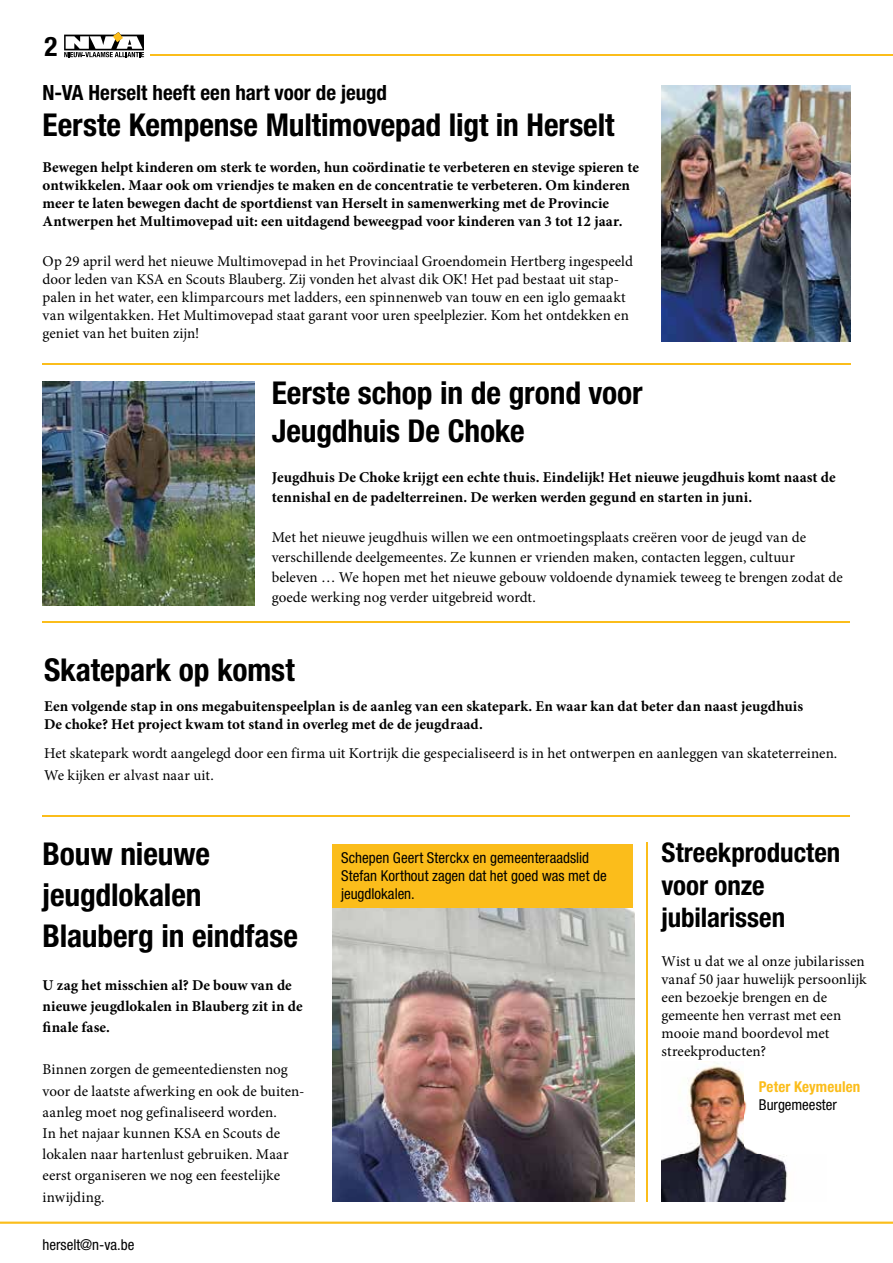
<style>
.page{position:relative;width:893px;height:1263px;background:#fff}
.page>*{position:absolute;margin:0;border:0;box-sizing:border-box;transform-origin:0 0}
.t1{font:700 condensed 31.5px/41px "Helvetica Neue LT Std";letter-spacing:-.005em;color:#000}
.t2{font:700 condensed 27px/32.4px "Helvetica Neue LT Std";color:#000}
.t3{font:700 condensed 21px "Helvetica Neue LT Std";color:#000}
.t4{font:15px/18px "Minion Pro";color:#000}
.t5{font:700 15px/18px "Minion Pro";color:#000}
.t6{font:condensed 15px/18px "Helvetica Neue LT Std";color:#000}
.t7{font:700 condensed 15px "Helvetica Neue LT Std";letter-spacing:.005em;color:#fbbd1b}
</style>
<div class="page">
<img style="left:662px;top:1061px;width:126px;height:125px">
<img style="left:662px;top:85px;width:188px;height:256px">
<img style="left:43px;top:381px;width:212px;height:224px">
<hr style="left:43px;top:363px;width:807px;height:1px;background:#fbbd1b">
<hr style="left:43px;top:621px;width:807px;height:1px;background:#fbbd1b">
<hr style="left:43px;top:815px;width:807px;height:1px;background:#fbbd1b">
<img style="left:333px;top:908px;width:302px;height:278px">
<hr style="left:646px;top:842px;width:2px;height:360px;background:#fbbd1b">
<div style="left:333px;top:844px;width:300px;height:64px;background:#fbbd1b"></div>
<hr style="left:151px;top:55px;width:742px;height:1px;background:#fbbd1b">
<svg style="left:64px;top:32px;width:80px;height:25px"></svg>
<svg style="left:0;top:1186px;width:893px;height:38px"></svg>
<h2 class="t2" style="left:45px;top:30px;width:14px">2</h2>
<h3 class="t3" style="left:43px;top:80px;width:346px">N-VA Herselt heeft een hart voor de jeugd</h3>
<h1 class="t1" style="left:43px;top:104px;width:573px">Eerste Kempense Multimovepad ligt in Herselt</h1>
<p class="t5" style="left:43px;top:158px;width:598px">Bewegen helpt kinderen om sterk te worden, hun coördinatie te verbeteren en stevige spieren te ontwikkelen. Maar ook om vriendjes te maken en de concentratie te verbeteren. Om kinderen meer te laten bewegen dacht de sportdienst van Herselt in samenwerking met de Provincie Antwerpen het Multimovepad uit: een uitdagend beweegpad voor kinderen van 3 tot 12 jaar.</p>
<p class="t4" style="left:43px;top:253px;width:592px">Op 29 april werd het nieuwe Multimovepad in het Provinciaal Groendomein Hertberg ingespeeld door leden van KSA en Scouts Blauberg. Zij vonden het alvast dik OK! Het pad bestaat uit stap&shy;palen in het water, een klimparcours met ladders, een spinnenweb van touw en een iglo gemaakt van wilgentakken. Het Multimovepad staat garant voor uren speelplezier. Kom het ontdekken en geniet van het buiten zijn!</p>
<h1 class="t1" style="left:272px;top:373px;width:372px;line-height:38px">Eerste schop in de grond voor<br>Jeugdhuis De Choke</h1>
<p class="t5" style="left:272px;top:467px;width:565px;line-height:20px">Jeugdhuis De Choke krijgt een echte thuis. Eindelijk! Het nieuwe jeugdhuis komt naast de tennishal en de padelterreinen. De werken werden gegund en starten in juni.</p>
<p class="t4" style="left:272px;top:527px;width:572px;line-height:20px">Met het nieuwe jeugdhuis willen we een ontmoetingsplaats creëren voor de jeugd van de verschillende deelgemeentes. Ze kunnen er vrienden maken, contacten leggen, cultuur beleven … We hopen met het nieuwe gebouw voldoende dynamiek teweeg te brengen zodat de goede werking nog verder uitgebreid wordt.</p>
<h1 class="t1" style="left:44px;top:649px;width:252px">Skatepark op komst</h1>
<p class="t5" style="left:44px;top:697px;width:761px">Een volgende stap in ons megabuitenspeelplan is de aanleg van een skatepark. En waar kan dat beter dan naast jeugdhuis<br>De choke? Het project kwam tot stand in overleg met de de jeugdraad.</p>
<p class="t4" style="left:44px;top:741px;width:795px;line-height:22.5px">Het skatepark wordt aangelegd door een firma uit Kortrijk die gespecialiseerd is in het ontwerpen en aanleggen van skateterreinen.<br>We kijken er alvast naar uit.</p>
<h1 class="t1" style="left:43px;top:833px;width:257px">Bouw nieuwe jeugdlokalen<br>Blauberg in eindfase</h1>
<p class="t5" style="left:43px;top:974px;width:262px;line-height:21.1px">U zag het misschien al? De bouw van de nieuwe jeugdlokalen in Blauberg zit in de finale fase.</p>
<p class="t4" style="left:43px;top:1059px;width:263px;line-height:21.1px">Binnen zorgen de gemeentediensten nog voor de laatste afwerking en ook de buiten&shy;aanleg moet nog gefinaliseerd worden.<br>In het najaar kunnen KSA en Scouts de lokalen naar hartenlust gebruiken. Maar eerst organiseren we nog een feestelijke inwijding.</p>
<p class="t6" style="left:43px;top:1236px;width:93px">herselt@n-va.be</p>
<p class="t6" style="left:341px;top:849px;width:267px">Schepen Geert Sterckx en gemeenteraadslid<br>Stefan Korthout zagen dat het goed was met de jeugdlokalen.</p>
<h2 class="t2" style="left:662px;top:836px;width:180px">Streekproducten voor onze jubilarissen</h2>
<p class="t4" style="left:662px;top:952px;width:207px">Wist u dat we al onze jubilarissen vanaf 50 jaar huwelijk persoonlijk een bezoekje brengen en de gemeente hen verrast met een mooie mand boordevol met streekproducten?</p>
<p class="t7" style="left:759px;top:1077px;width:103px">Peter Keymeulen</p>
<p class="t6" style="left:759px;top:1095px;width:80px">Burgemeester</p>
</div>
